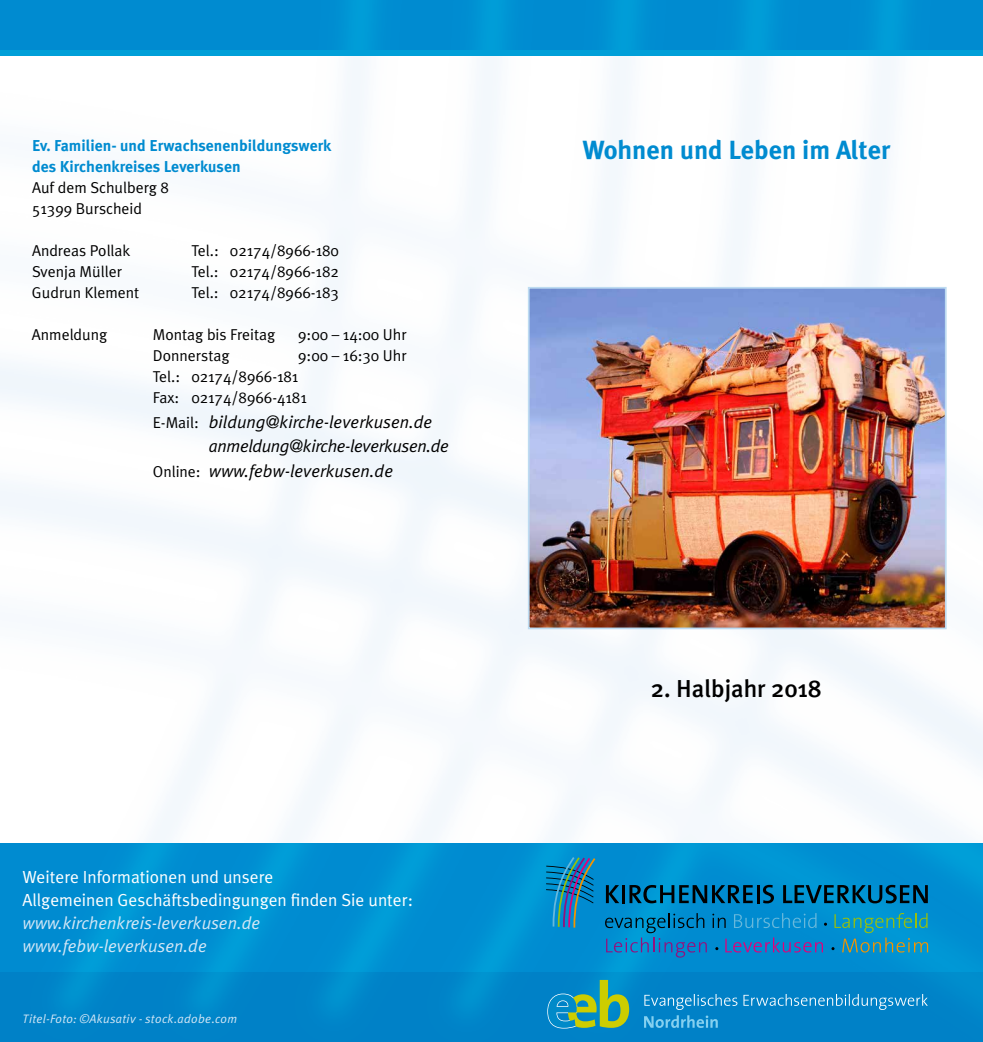
<style>
.page{position:relative;width:983px;height:1042px;background:#fff}
.page>*{position:absolute;margin:0;border:0;box-sizing:border-box;transform-origin:0 0}
.t1{font:700 26.25px "Meta Plus";color:#008bd0}
.t2{font:500 24.5px "Meta Plus";color:#000}
.t3{font:17.5px/22.8px "Meta Plus Normal";color:#fff}
.t4{font:italic 17.5px "Meta Plus Normal";color:#000}
.t5{font:italic 17.5px/22.8px "Meta Plus Normal";color:#d4e7f6}
.t6{font:italic 17.5px "Meta Plus Normal";letter-spacing:-.02em;color:#000}
.t7{font:15.75px/21px "Meta Plus Normal";color:#000}
.t8{font:700 15.75px/21px "Meta Plus";color:#008bd0}
.t9{font:italic 12.25px "Meta Plus Normal";letter-spacing:.02em;color:#d4e7f6}
.s1{font-style:normal;font-size:15.75px}
</style>
<div class="page">
<div style="left:0;top:0;width:982px;height:56px;background:linear-gradient(to bottom,#008bd0,#0095d4)"></div>
<img style="left:0;top:843px;width:982px;height:129px">
<img style="left:0;top:972px;width:982px;height:70px">
<img style="left:530px;top:290px;width:413px;height:336px">
<div style="left:527px;top:287px;width:419px;height:342px;border:2px solid #bddbf1"></div>
<svg style="left:605px;top:885px;width:14px;height:18px"></svg>
<hr style="left:621px;top:885px;width:3px;height:18px;background:#000">
<svg style="left:629px;top:885px;width:123px;height:18px;background:#00547a"></svg>
<hr style="left:756px;top:885px;width:3px;height:18px;background:#000">
<svg style="left:762px;top:885px;width:11px;height:18px"></svg>
<svg style="left:783px;top:885px;width:144px;height:18px;background:#00567d"></svg>
<svg style="left:605px;top:913px;width:101px;height:44px;background:#0a7cbc"></svg>
<svg style="left:712px;top:913px;width:215px;height:39px;background:#178cbf"></svg>
<svg style="left:546px;top:857px;width:51px;height:72px;background:#1e80b2"></svg>
<svg style="left:546px;top:980px;width:83px;height:49px;background:#459f8c"></svg>
<svg style="left:644px;top:994px;width:283px;height:34px;background:#188dcc"></svg>
<p class="t8" style="left:32px;top:135px;width:301px">Ev. Familien- und Erwachsenenbildungswerk des Kirchenkreises Leverkusen</p>
<p class="t7" style="left:32px;top:177px;width:138px">Auf dem Schulberg 8<br>51399 Burscheid</p>
<p class="t7" style="left:32px;top:240px;width:100px">Andreas Pollak</p>
<p class="t7" style="left:191px;top:240px;width:149px">Tel.: 02174/8966-180</p>
<p class="t7" style="left:32px;top:261px;width:91px">Svenja Müller</p>
<p class="t7" style="left:191px;top:261px;width:149px">Tel.: 02174/8966-182</p>
<p class="t7" style="left:32px;top:282px;width:109px">Gudrun Klement</p>
<p class="t7" style="left:191px;top:282px;width:149px">Tel.: 02174/8966-183</p>
<p class="t7" style="left:32px;top:324px;width:77px">Anmeldung</p>
<p class="t7" style="left:153px;top:324px;width:124px">Montag bis Freitag</p>
<p class="t7" style="left:298px;top:324px;width:110px">9:00 – 14:00 Uhr</p>
<p class="t7" style="left:153px;top:345px;width:78px">Donnerstag</p>
<p class="t7" style="left:153px;top:345px;width:255px;text-indent:145px">9:00 – 16:30 Uhr<br>Tel.: 02174/8966-181<br>Fax: 02174/8966-4181</p>
<p class="t4" style="left:153px;top:411px;width:281px"><span class="s1">E-Mail:</span> bildung@kirche-leverkusen.de</p>
<p class="t6" style="left:209px;top:436px;width:241px">anmeldung@kirche-leverkusen.de</p>
<p class="t4" style="left:153px;top:460px;width:242px"><span class="s1">Online:</span> www.febw-leverkusen.de</p>
<p class="t3" style="left:23px;top:866px;width:392px">Weitere Informationen und unsere<br>Allgemeinen Geschäftsbedingungen finden Sie unter:</p>
<p class="t5" style="left:23px;top:911px;width:239px">www.kirchenkreis-leverkusen.de www.febw-leverkusen.de</p>
<p class="t9" style="left:23px;top:1012px;width:216px">Titel-Foto: ©Akusativ - stock.adobe.com</p>
<h1 class="t1" style="left:582px;top:135px;width:309px">Wohnen und Leben im Alter</h1>
<h2 class="t2" style="left:650px;top:674px;width:172px">2. Halbjahr 2018</h2>
</div>
